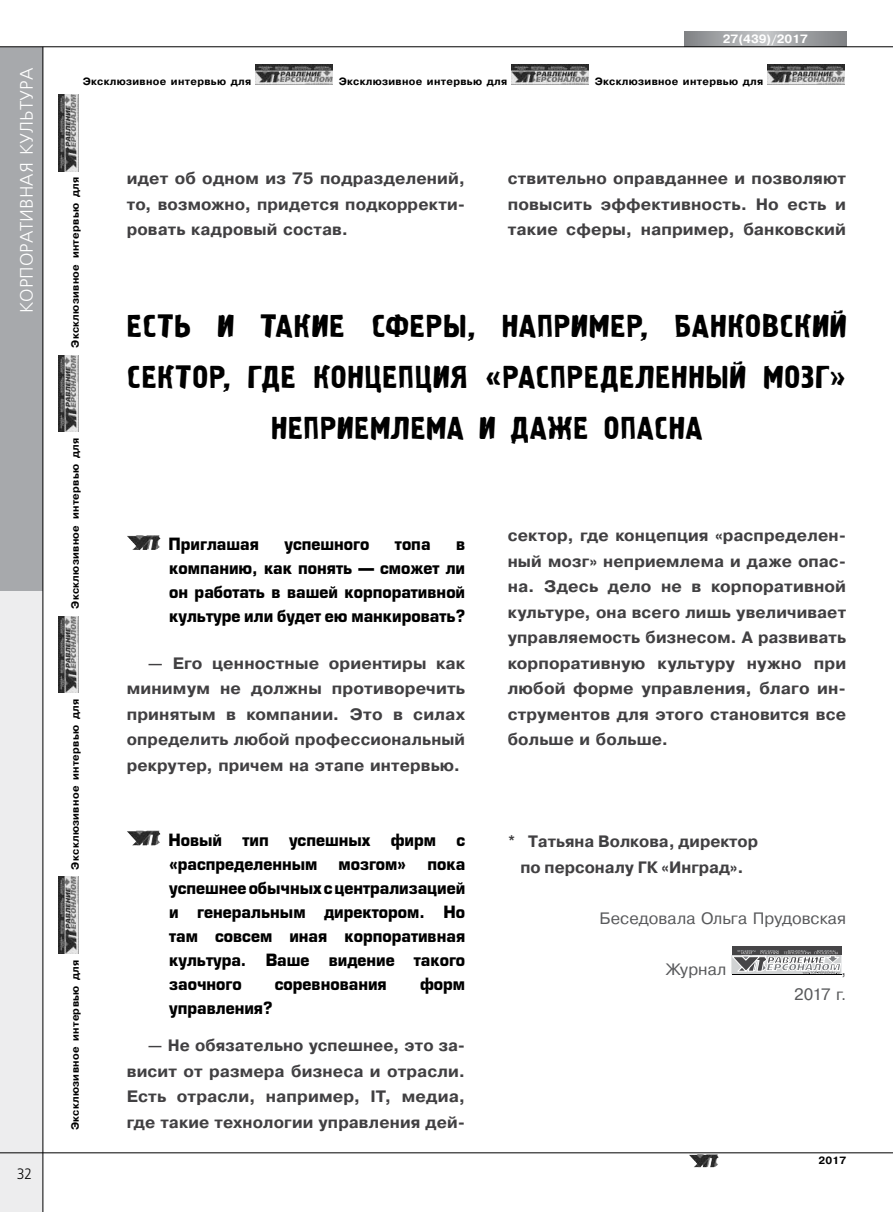
<style>
.page{position:relative;width:893px;height:1212px;background:#fff}
.page>*{position:absolute;margin:0;border:0;box-sizing:border-box;transform-origin:0 0}
.t1{font:31.5px/51px "Graffiti 1 CTT";letter-spacing:.035em;color:#000;text-align:center}
.t2{font:18px "Free Set C";color:#fff}
.t3{font:700 16.5px/25.5px "Pragmatica";letter-spacing:.01em;color:#414042;text-align:justify}
.t4{font:700 16.5px/24px "Europe";color:#000;text-align:justify;scale:.95 1}
.t5{font:16.5px/25.5px "Pragmatica";color:#58595b;text-align:right}
.t6{font:15px "Free Set C";color:#000;scale:.9 1}
.t7{font:700 12px "Pragmatica";color:#fff}
.t8{font:700 10.5px "Pragmatica";letter-spacing:.03em;color:#000}
</style>
<div class="page">
<div style="left:0;top:584px;width:43px;height:628px;background:#ededee"></div>
<div style="left:0;top:47px;width:43px;height:543px;background:#a7a9ac"></div>
<svg style="left:685px;top:31px;width:161px;height:15px;background:#a1a3a5"></svg>
<hr style="left:43px;top:47px;width:1px;height:1165px;background:#000">
<hr style="left:0;top:46px;width:893px;height:1px;background:#000">
<hr style="left:0;top:1152px;width:893px;height:1px;background:#000">
<img style="left:256px;top:65px;width:76px;height:20px">
<img style="left:512px;top:65px;width:76px;height:20px">
<img style="left:768px;top:65px;width:76px;height:20px">
<img style="left:59px;top:877px;width:20px;height:77px">
<img style="left:59px;top:616px;width:20px;height:77px">
<img style="left:59px;top:355px;width:20px;height:77px">
<img style="left:59px;top:94px;width:20px;height:77px">
<img style="left:689px;top:1154px;width:30px;height:13px">
<img style="left:127px;top:535px;width:34px;height:15px">
<img style="left:127px;top:830px;width:34px;height:16px">
<div style="left:732px;top:946px;width:109px;height:9px;background:#464547"></div>
<svg style="left:732px;top:949px;width:110px;height:26px"></svg>
<p class="t2" style="left:17px;top:313px;width:247px;rotate:-90deg">Корпоративная культура</p>
<p class="t6" style="left:17px;top:1165px;width:18px">32</p>
<p class="t7" style="left:723px;top:31px;width:87px">27(439)/2017</p>
<p class="t8" style="left:83px;top:74px;width:170px">Эксклюзивное интервью для</p>
<p class="t8" style="left:339px;top:74px;width:170px">Эксклюзивное интервью для</p>
<p class="t8" style="left:595px;top:74px;width:170px">Эксклюзивное интервью для</p>
<p class="t8" style="left:68px;top:348px;width:172px;rotate:-90deg">Эксклюзивное интервью для</p>
<p class="t8" style="left:68px;top:609px;width:172px;rotate:-90deg">Эксклюзивное интервью для</p>
<p class="t8" style="left:68px;top:869px;width:172px;rotate:-90deg">Эксклюзивное интервью для</p>
<p class="t8" style="left:68px;top:1130px;width:172px;rotate:-90deg">Эксклюзивное интервью для</p>
<p class="t3" style="left:127px;top:166px;width:340px">идет об одном из 75 подразделений, то, возможно, придется подкорректи&shy;ровать кадровый состав.</p>
<p class="t3" style="left:508px;top:166px;width:340px">ствительно оправданнее и позволяют повысить эффективность. Но есть и такие сферы, например, банковский</p>
<h1 class="t1" style="left:127px;top:302px;width:721px">есть и такие сферы, например, банковский сектор, где концепция «распределенный мозг» неприемлема и даже опасна</h1>
<p class="t4" style="left:169px;top:532px;width:97px">Приглашая</p>
<p class="t4" style="left:285px;top:532px;width:91px">успешного</p>
<p class="t4" style="left:395px;top:532px;width:39px">топа</p>
<p class="t4" style="left:169px;top:532px;width:313px;text-indent:287px">в компанию, как понять — сможет ли он работать в вашей корпоративной культуре или будет ею манкировать?</p>
<p class="t3" style="left:127px;top:650px;width:340px;text-indent:21px">— Его ценностные ориентиры как минимум не должны противоречить принятым в компании. Это в силах определить любой профессиональный рекрутер, причем на этапе интервью.</p>
<p class="t4" style="left:169px;top:828px;width:314px">Новый тип успешных фирм с «распределенным</p>
<p class="t4" style="left:169px;top:852px;width:313px;text-indent:258px">пока успешнее обычных с централизацией и генеральным директором. Но там совсем иная корпоративная культура. Ваше видение такого заочного</p>
<p class="t4" style="left:339px;top:852px;width:73px">мозгом»</p>
<p class="t4" style="left:275px;top:972px;width:119px">соревнования</p>
<p class="t4" style="left:420px;top:972px;width:49px">форм</p>
<p class="t4" style="left:169px;top:996px;width:110px">управления?</p>
<p class="t3" style="left:127px;top:1033px;width:340px;text-indent:21px">— Не обязательно успешнее, это за&shy;висит от размера бизнеса и отрасли.<br>Есть отрасли, например, IT, медиа, где такие технологии управления дей-</p>
<p class="t3" style="left:508px;top:523px;width:340px">сектор, где концепция «распределен&shy;ный мозг» неприемлема и даже опас&shy;на. Здесь дело не в корпоративной культуре, она всего лишь увеличивает управляемость бизнесом. А развивать корпоративную культуру нужно при любой форме управления, благо ин&shy;струментов для этого становится все больше и больше.</p>
<p class="t3" style="left:508px;top:829px;width:252px;text-align:center">* Татьяна Волкова, директор по персоналу ГК «Инград».</p>
<p class="t5" style="left:599px;top:905px;width:248px">Беседовала Ольга Прудовская</p>
<p class="t5" style="left:666px;top:956px;width:62px">Журнал</p>
<p class="t5" style="left:794px;top:956px;width:54px">,<br>2017 г.</p>
<p class="t8" style="left:818px;top:1154px;width:29px">2017</p>
</div>
